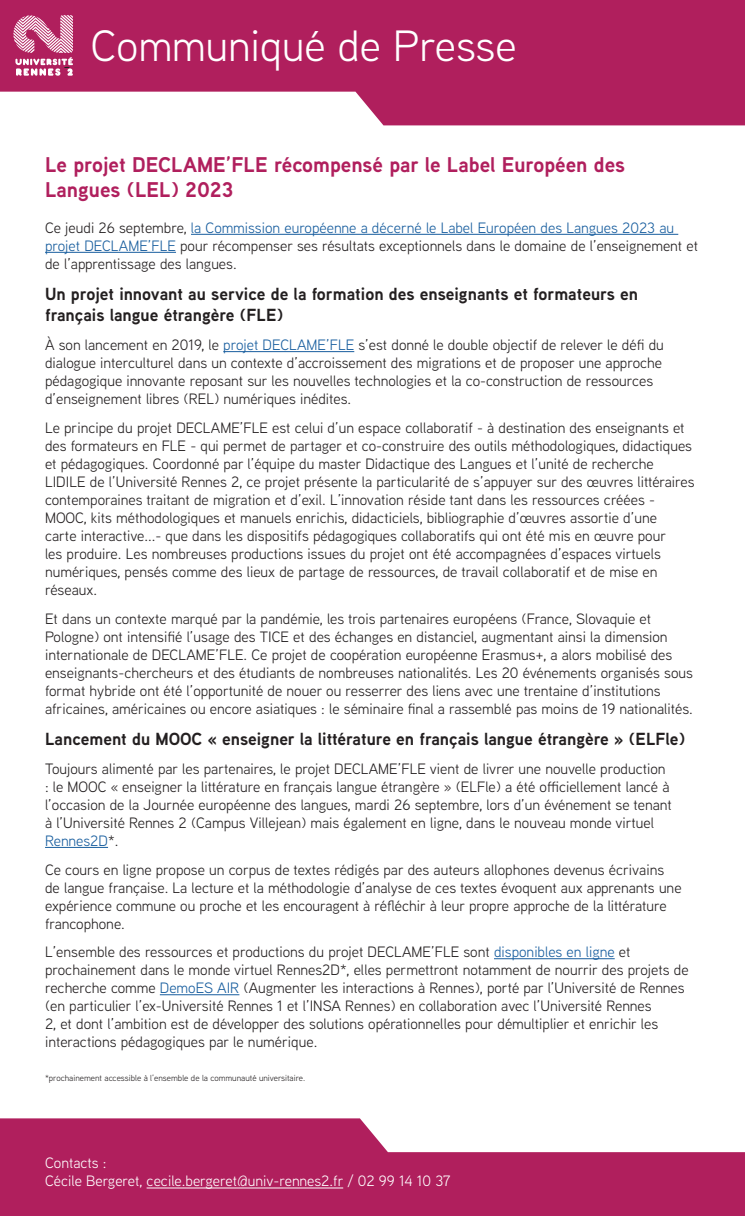
<style>
.page{position:relative;width:745px;height:1216px;background:#fff}
.page>*{position:absolute;margin:0;border:0;box-sizing:border-box;transform-origin:0 0}
.t1{font:43.75px "Aaux Next";color:#fff}
.t2{font:700 21.25px/25.5px "Aaux Next";color:#b01f5d}
.t3{font:700 17.5px/21px "Aaux Next";color:#231f20}
.t4{font:15px/18px "Aaux Next";color:#231f20}
.t5{font:15px/18px "Aaux Next";color:#fff}
.t6{font:8.75px "Aaux Next";color:#231f20}
.s1{color:#175d9e}
</style>
<div class="page">
<svg style="left:0;top:0;width:744px;height:125px;background:#ba3d73"></svg>
<svg style="left:0;top:1118px;width:744px;height:97px;fill:#b01f5d"></svg>
<svg style="left:13px;top:15px;width:60px;height:61px"></svg>
<hr style="left:146px;top:1187px;width:197px;height:1px;background:#fff">
<hr style="left:191px;top:234px;width:486px;height:1px;background:#175d9e">
<hr style="left:45px;top:252px;width:131px;height:1px;background:#175d9e">
<hr style="left:223px;top:351px;width:131px;height:1px;background:#175d9e">
<hr style="left:45px;top:847px;width:63px;height:1px;background:#175d9e">
<hr style="left:493px;top:958px;width:121px;height:1px;background:#175d9e">
<hr style="left:160px;top:994px;width:79px;height:1px;background:#175d9e">
<h1 class="t1" style="left:91px;top:16px;width:427px">Communiqué de Presse</h1>
<h2 class="t2" style="left:45px;top:151px;width:581px">Le projet DECLAME’FLE récompensé par le Label Européen des<br>Langues (LEL) 2023</h2>
<p class="t4" style="left:45px;top:218px;width:654px">Ce jeudi 26 septembre, <span class="s1">la Commission européenne a décerné le Label Européen des Langues 2023 au projet DECLAME’FLE</span> pour récompenser ses résultats exceptionnels dans le domaine de l’enseignement et de l’apprentissage des langues.</p>
<p class="t3" style="left:45px;top:283px;width:594px">Un projet innovant au service de la formation des enseignants et formateurs en français langue étrangère (FLE)</p>
<p class="t4" style="left:45px;top:335px;width:620px">À son lancement en 2019, le <span class="s1">projet DECLAME’FLE</span> s’est donné le double objectif de relever le défi du dialogue interculturel dans un contexte d’accroissement des migrations et de proposer une approche pédagogique innovante reposant sur les nouvelles technologies et la co-construction de ressources d’enseignement libres (REL) numériques inédites.</p>
<p class="t4" style="left:45px;top:418px;width:650px">Le principe du projet DECLAME’FLE est celui d’un espace collaboratif - à destination des enseignants et des formateurs en FLE - qui permet de partager et co-construire des outils méthodologiques, didactiques et pédagogiques. Coordonné par l’équipe du master Didactique des Langues et l’unité de recherche LIDILE de l’Université Rennes 2, ce projet présente la particularité de s’appuyer sur des œuvres littéraires contemporaines traitant de migration et d’exil. L’innovation réside tant dans les ressources créées - MOOC, kits méthodologiques et manuels enrichis, didacticiels, bibliographie d’œuvres assortie d’une<br>carte interactive...- que dans les dispositifs pédagogiques collaboratifs qui ont été mis en œuvre pour<br>les produire. Les nombreuses productions issues du projet ont été accompagnées d’espaces virtuels numériques, pensés comme des lieux de partage de ressources, de travail collaboratif et de mise en réseaux.</p>
<p class="t4" style="left:45px;top:608px;width:649px">Et dans un contexte marqué par la pandémie, les trois partenaires européens (France, Slovaquie et Pologne) ont intensifié l’usage des TICE et des échanges en distanciel, augmentant ainsi la dimension internationale de DECLAME’FLE. Ce projet de coopération européenne Erasmus+, a alors mobilisé des enseignants-chercheurs et des étudiants de nombreuses nationalités. Les 20 événements organisés sous format hybride ont été l’opportunité de nouer ou resserrer des liens avec une trentaine d’institutions africaines, américaines ou encore asiatiques : le séminaire final a rassemblé pas moins de 19 nationalités.</p>
<p class="t3" style="left:45px;top:728px;width:641px">Lancement du MOOC « enseigner la littérature en français langue étrangère » (ELFle)</p>
<p class="t4" style="left:45px;top:759px;width:628px">Toujours alimenté par les partenaires, le projet DECLAME’FLE vient de livrer une nouvelle production : le MOOC « enseigner la littérature en français langue étrangère » (ELFle) a été officiellement lancé à l’occasion de la Journée européenne des langues, mardi 26 septembre, lors d’un événement se tenant à l’Université Rennes 2 (Campus Villejean) mais également en ligne, dans le nouveau monde virtuel <span class="s1">Rennes2D</span>*.</p>
<p class="t4" style="left:45px;top:859px;width:637px">Ce cours en ligne propose un corpus de textes rédigés par des auteurs allophones devenus écrivains de langue française. La lecture et la méthodologie d’analyse de ces textes évoquent aux apprenants une expérience commune ou proche et les encouragent à réfléchir à leur propre approche de la littérature francophone.</p>
<p class="t4" style="left:45px;top:942px;width:644px">L’ensemble des ressources et productions du projet DECLAME’FLE sont <span class="s1">disponibles en ligne</span> et prochainement dans le monde virtuel Rennes2D*, elles permettront notamment de nourrir des projets de recherche comme <span class="s1">DemoES AIR</span> (Augmenter les interactions à Rennes), porté par l’Université de Rennes (en particulier l’ex-Université Rennes 1 et l’INSA Rennes) en collaboration avec l’Université Rennes<br>2, et dont l’ambition est de développer des solutions opérationnelles pour démultiplier et enrichir les interactions pédagogiques par le numérique.</p>
<p class="t6" style="left:45px;top:1071px;width:261px">*prochainement accessible à l’ensemble de la communauté universitaire.</p>
<p class="t5" style="left:45px;top:1153px;width:407px">Contacts :<br>Cécile Bergeret, cecile.bergeret@univ-rennes2.fr / 02 99 14 10 37</p>
</div>
